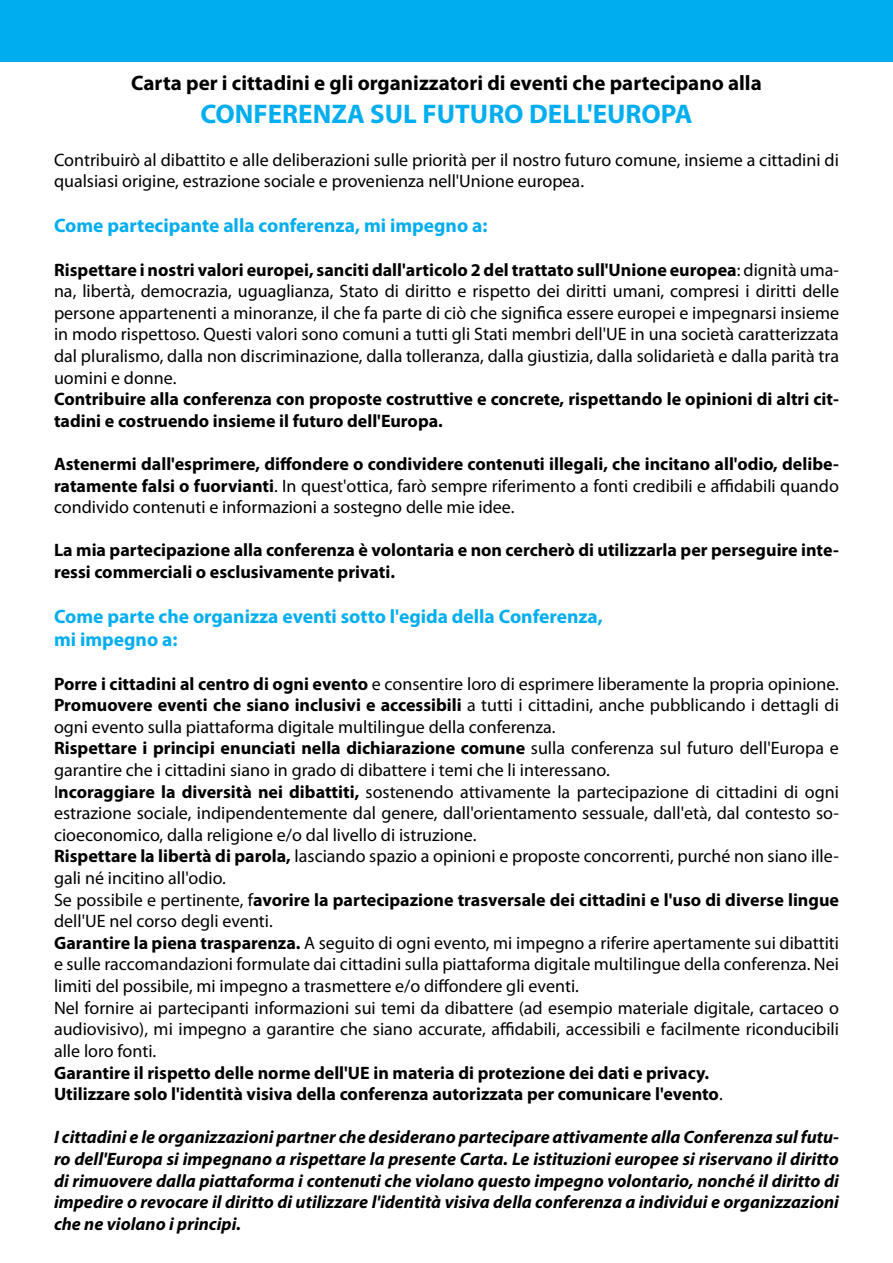
<style>
.page{position:relative;width:893px;height:1263px;background:#fff}
.page>*{position:absolute;margin:0;border:0;box-sizing:border-box;transform-origin:0 0}
.t1{font:700 27px "Myriad Pro";color:#00aeef}
.t2{font:700 21px "Myriad Pro";color:#000}
.t3{font:700 19.5px/23.4px "Myriad Pro";color:#00aeef}
.t4{font:18px/21.6px "Myriad Pro";color:#000}
.t5{font:700 18px/21.6px "Myriad Pro";color:#000}
.t6{font:italic 700 18px/21.6px "Myriad Pro";color:#000;text-align:justify}
.s1{font-weight:700}
.s2{font-weight:400}
</style>
<div class="page">
<div style="left:0;top:0;width:893px;height:62px;background:#00aeef"></div>
<p class="t2" style="left:131px;top:69px;width:632px">Carta per i cittadini e gli organizzatori di eventi che partecipano alla</p>
<h1 class="t1" style="left:200px;top:96px;width:494px">CONFERENZA SUL FUTURO DELL'EUROPA</h1>
<p class="t4" style="left:54px;top:149px;width:786px">Contribuirò al dibattito e alle deliberazioni sulle priorità per il nostro futuro comune, insieme a cittadini di qualsiasi origine, estrazione sociale e provenienza nell'Unione europea.</p>
<p class="t3" style="left:54px;top:213px;width:435px">Come partecipante alla conferenza, mi impegno a:</p>
<p class="t4" style="left:54px;top:258px;width:787px;text-align:justify"><span class="s1">Rispettare i nostri valori europei, sanciti dall'articolo 2 del trattato sull'Unione europea</span>: dignità uma&shy;na, libertà, democrazia, uguaglianza, Stato di diritto e rispetto dei diritti umani, compresi i diritti delle persone appartenenti a minoranze, il che fa parte di ciò che significa essere europei e impegnarsi insieme in modo rispettoso. Questi valori sono comuni a tutti gli Stati membri dell'UE in una società caratterizzata dal pluralismo, dalla non discriminazione, dalla tolleranza, dalla giustizia, dalla solidarietà e dalla parità tra uomini e donne.</p>
<p class="t5" style="left:54px;top:388px;width:786px">Contribuire alla conferenza con proposte costruttive e concrete, rispettando le opinioni di altri cit&shy;tadini e costruendo insieme il futuro dell'Europa.</p>
<p class="t4" style="left:54px;top:453px;width:786px;text-align:justify"><span class="s1">Astenermi dall'esprimere, diffondere o condividere contenuti illegali, che incitano all'odio, delibe&shy;ratamente falsi o fuorvianti</span>. In quest'ottica, farò sempre riferimento a fonti credibili e affidabili quando condivido contenuti e informazioni a sostegno delle mie idee.</p>
<p class="t5" style="left:54px;top:539px;width:786px">La mia partecipazione alla conferenza è volontaria e non cercherò di utilizzarla per perseguire inte&shy;ressi commerciali o esclusivamente privati.</p>
<p class="t3" style="left:54px;top:604px;width:550px">Come parte che organizza eventi sotto l'egida della Conferenza, mi impegno a:</p>
<p class="t4" style="left:54px;top:672px;width:786px"><span class="s1">Porre i cittadini al centro di ogni evento</span> e consentire loro di esprimere liberamente la propria opinione.<br><span class="s1">Promuovere eventi che siano inclusivi e accessibili</span> a tutti i cittadini, anche pubblicando i dettagli di ogni evento sulla piattaforma digitale multilingue della conferenza.<br><span class="s1">Rispettare i principi enunciati nella dichiarazione comune</span> sulla conferenza sul futuro dell'Europa e garantire che i cittadini siano in grado di dibattere i temi che li interessano.<br>I<span class="s1">ncoraggiare la diversità nei dibattiti,</span> sostenendo attivamente la partecipazione di cittadini di ogni estrazione sociale, indipendentemente dal genere, dall'orientamento sessuale, dall'età, dal contesto so&shy;cioeconomico, dalla religione e/o dal livello di istruzione.<br><span class="s1">Rispettare la libertà di parola,</span> lasciando spazio a opinioni e proposte concorrenti, purché non siano ille&shy;gali né incitino all'odio.<br>Se possibile e pertinente, f<span class="s1">avorire la partecipazione trasversale dei cittadini e l'uso di diverse lingue </span>dell'UE nel corso degli eventi.<br><span class="s1">Garantire la piena trasparenza.</span> A seguito di ogni evento, mi impegno a riferire apertamente sui dibattiti e sulle raccomandazioni formulate dai cittadini sulla piattaforma digitale multilingue della conferenza. Nei limiti del possibile, mi impegno a trasmettere e/o diffondere gli eventi.<br>Nel fornire ai partecipanti informazioni sui temi da dibattere (ad esempio materiale digitale, cartaceo o audiovisivo), mi impegno a garantire che siano accurate, affidabili, accessibili e facilmente riconducibili alle loro fonti.</p>
<p class="t5" style="left:54px;top:1061px;width:670px">Garantire il rispetto delle norme dell'UE in materia di protezione dei dati e privacy.<br>Utilizzare solo l'identità visiva della conferenza autorizzata per comunicare l'evento<span class="s2">.</span></p>
<p class="t6" style="left:54px;top:1126px;width:787px">I cittadini e le organizzazioni partner che desiderano partecipare attivamente alla Conferenza sul futu&shy;ro dell'Europa si impegnano a rispettare la presente Carta. Le istituzioni europee si riservano il diritto di rimuovere dalla piattaforma i contenuti che violano questo impegno volontario, nonché il diritto di impedire o revocare il diritto di utilizzare l'identità visiva della conferenza a individui e organizzazioni che ne violano i principi.</p>
</div>
